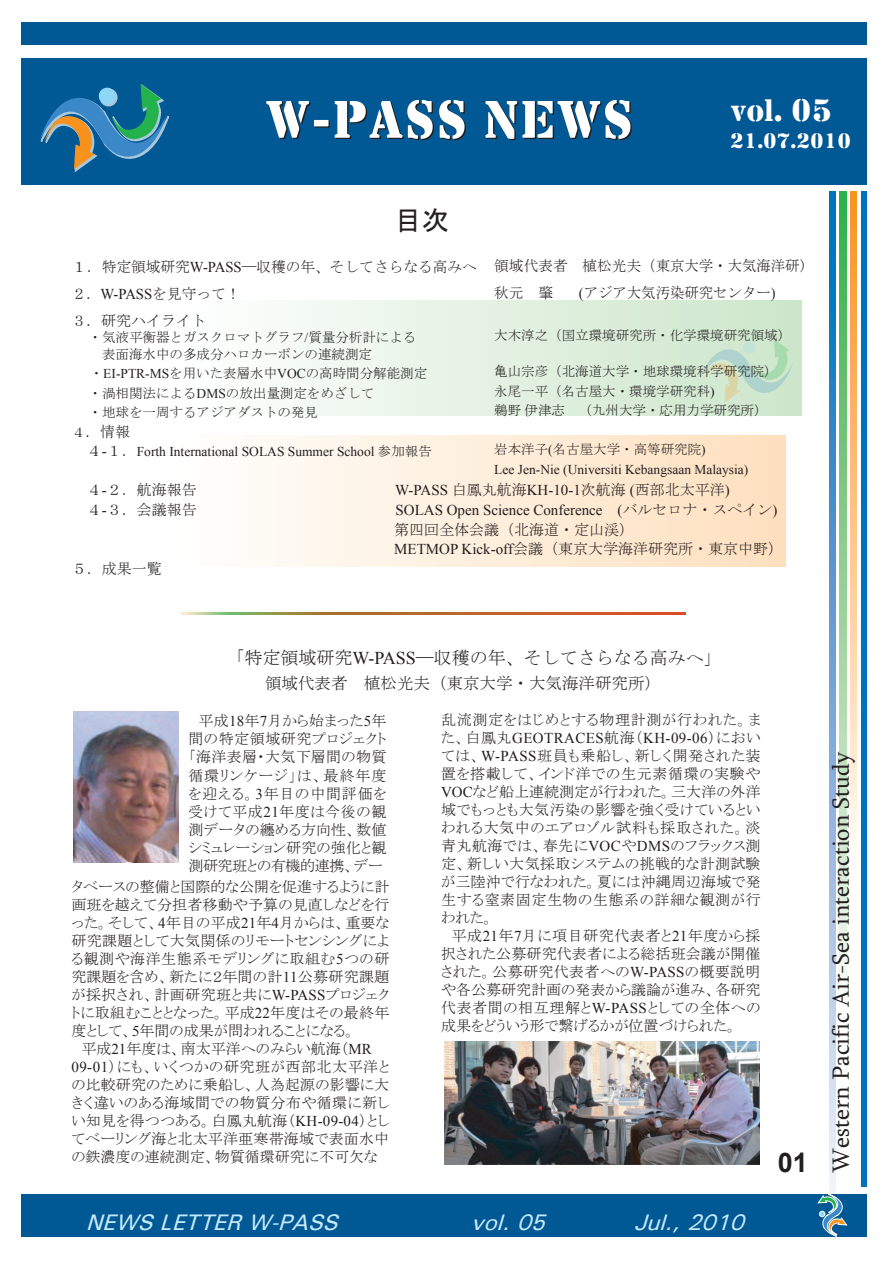
<style>
.page{position:relative;width:888px;height:1261px;background:#fff}
.page>*{position:absolute;margin:0;border:0;box-sizing:border-box;transform-origin:0 0}
.t1{font:54px "San Diego";color:#fff}
.t2{font:31.5px "San Diego";color:#fff}
.t3{font:27px "MSP Gothic";color:#231f20}
.t4{font:700 27px "Arial";color:#231f20}
.t5{font:24px "Sylfaen";color:#231f20}
.t6{font:italic 22.5px "Utah";color:#c6eafa}
.t7{font:21px "San Diego";color:#fff}
.t8{font:18px "MS Mincho";color:#231f20}
.t9{font:16.5px "MS Mincho";color:#231f20}
.t10{font:15px/18px "MSP Mincho";letter-spacing:.015em;color:#231f20}
.t11{font:15px/27px "MS Mincho";color:#231f20}
.t12{font:15px "Times New Roman";color:#231f20}
.t13{font:15px "MS Mincho";color:#231f20;scale:.96 1}
.t14{font:13.5px/19.5px "MS Mincho";color:#231f20}
.t15{font:13.5px/19.5px "Times New Roman";color:#231f20}
.s1{font-family:"Times New Roman"}
.s2{font-size:13.5px}
.s3{font-family:"MS Mincho";font-size:15px}
.s4{font-size:15px}
.s5{font-family:"MS Mincho"}
</style>
<div class="page">
<div style="left:174px;top:436px;width:611px;height:131px;background:linear-gradient(to right,#fefffe,#fedfbe)"></div>
<div style="left:862px;top:191px;width:5px;height:995px;background:#0072bc"></div>
<svg style="left:829px;top:192px;width:7px;height:1001px;background:#73a9d7"></svg>
<svg style="left:840px;top:192px;width:6px;height:798px;background:#95d19a"></svg>
<svg style="left:850px;top:192px;width:7px;height:651px;background:#fbc486"></svg>
<div style="left:191px;top:300px;width:611px;height:115px;background:linear-gradient(to right,#fdfffe,#cce5c9)"></div>
<div style="left:21px;top:1194px;width:846px;height:42px;background:#005894"></div>
<svg style="left:816px;top:1193px;width:33px;height:44px"></svg>
<div style="left:21px;top:59px;width:846px;height:126px;background:#005894"></div>
<svg style="left:40px;top:84px;width:129px;height:89px"></svg>
<div style="left:99px;top:88px;width:16px;height:16px;background:#8dd7f7;border-radius:50%"></div>
<div style="left:21px;top:22px;width:846px;height:23px;background:#005894"></div>
<svg style="left:699px;top:339px;width:95px;height:63px;background:#c8e1c8"></svg>
<div style="left:743px;top:342px;width:12px;height:12px;background:#c1e4d7;border-radius:50%"></div>
<img style="left:73px;top:711px;width:106px;height:151px">
<img style="left:444px;top:1041px;width:315px;height:123px">
<p class="t1" style="left:265px;top:86px;width:370px">W-PASS NEWS</p>
<p class="t3" style="left:395px;top:206px;width:56px">目次</p>
<p class="t2" style="left:731px;top:91px;width:103px">vol. 05</p>
<p class="t7" style="left:730px;top:128px;width:122px">21.07.2010</p>
<p class="t11" style="left:494px;top:252px;width:314px">領域代表者　植松光夫（東京大学・大気海洋研)秋元　肇</p>
<p class="t11" style="left:72px;top:253px;width:407px">１．特定領域研究<span class="s1">W-PASS</span>―収穫の年、そしてさらなる高みへ<br>２．<span class="s1">W-PASS</span>を見守って！<br>３．研究ハイライト</p>
<p class="t14" style="left:102px;top:329px;width:316px;line-height:16.5px;text-indent:-13px">・気液平衡器とガスクロマトグラフ<span class="s1">/</span>質量分析計による表面海水中の多成分ハロカーボンの連続測定</p>
<p class="t14" style="left:89px;top:363px;width:340px">・<span class="s1">EI-PTR-MS</span>を用いた表層水中<span class="s1">VOC</span>の高時間分解能測定・渦相関法による<span class="s1">DMS</span>の放出量測定をめざして<br>・地球を一周するアジアダストの発見</p>
<p class="t11" style="left:72px;top:418px;width:60px"><span class="s2">４</span>．情報</p>
<p class="t15" style="left:72px;top:442px;width:362px"><span class="s3">　４</span><span class="s4">-</span><span class="s3">１．</span>Forth International SOLAS Summer School <span class="s5">参加報告</span></p>
<p class="t11" style="left:72px;top:476px;width:126px">　４<span class="s1">-</span>２．航海報告</p>
<p class="t12" style="left:395px;top:480px;width:336px">W-PASS <span class="s5">白鳳丸航海</span>KH-10-1<span class="s5">次航海</span> (<span class="s5">西部北太平洋</span>)</p>
<p class="t11" style="left:72px;top:496px;width:126px">　４<span class="s1">-</span>３．会議報告</p>
<p class="t11" style="left:394px;top:499px;width:390px;line-height:19.5px"><span class="s1">SOLAS Open Science Conference (</span>バルセロナ・スペイン<span class="s1">)</span>第四回全体会議（北海道・定山渓）<br><span class="s1">METMOP Kick-off</span>会議（東京大学海洋研究所・東京中野）</p>
<p class="t11" style="left:72px;top:554px;width:91px">５．成果一覧</p>
<p class="t13" style="left:579px;top:285px;width:207px"><span class="s1">(</span>アジア大気汚染研究センター<span class="s1">)</span></p>
<p class="t14" style="left:494px;top:325px;width:298px">大木淳之（国立環境研究所・化学環境研究領域）</p>
<p class="t14" style="left:494px;top:361px;width:285px">亀山宗彦（北海道大学・地球環境科学研究院）永尾一平（名古屋大・環境学研究科<span class="s1">)<br></span>鵜野伊津志　（九州大学・応用力学研究所）</p>
<p class="t15" style="left:494px;top:439px;width:256px"><span class="s5">岩本洋子</span>(<span class="s5">名古屋大学・高等研究院</span>)<br>Lee Jen-Nie (Universiti Kebangsaan Malaysia)</p>
<p class="t8" style="left:227px;top:648px;width:497px">「特定領域研究<span class="s1">W-PASS</span>―収穫の年、そしてさらなる高みへ」</p>
<p class="t9" style="left:249px;top:674px;width:414px">　領域代表者　植松光夫（東京大学・大気海洋研究所）</p>
<p class="t10" style="left:188px;top:711px;width:200px;text-align:justify">　平成<span class="s1">18</span>年<span class="s1">7</span>月から始まった<span class="s1">5</span>年間の特定領域研究プロジェクト「海洋表層・大気下層間の物質循環リンケージ」は、最終年度を迎える。<span class="s1">3</span>年目の中間評価を受けて平成<span class="s1">21</span>年度は今後の観測データの纏める方向性、数値シミュレーション研究の強化と観測研究班との有機的連携、デー</p>
<p class="t10" style="left:71px;top:876px;width:320px">タベースの整備と国際的な公開を促進するように計画班を越えて分担者移動や予算の見直しなどを行った。そして、<span class="s1">4</span>年目の平成<span class="s1">21</span>年<span class="s1">4</span>月からは、重要な研究課題として大気関係のリモートセンシングによる観測や海洋生態系モデリングに取組む<span class="s1">5</span>つの研究課題を含め、新たに２年間の計<span class="s1">11</span>公募研究課題が採択され、計画研究班と共に<span class="s1">W-PASS</span>プロジェクトに取組むこととなった。平成<span class="s1">22</span>年度はその最終年度として、<span class="s1">5</span>年間の成果が問われることになる。<br>　平成<span class="s1">21</span>年度は、南太平洋へのみらい航海（<span class="s1">MR<br>09-01</span>）にも、いくつかの研究班が西部北太平洋との比較研究のために乗船し、人為起源の影響に大きく違いのある海域間での物質分布や循環に新しい知見を得つつある。白鳳丸航海（<span class="s1">KH-09-04</span>）としてベーリング海と北太平洋亜寒帯海域で表面水中の鉄濃度の連続測定、物質循環研究に不可欠な</p>
<p class="t10" style="left:441px;top:710px;width:321px">乱流測定をはじめとする物理計測が行われた。また、白鳳丸<span class="s1">GEOTRACES</span>航海（<span class="s1">KH-09-06</span>）においては、<span class="s1">W-PASS</span>班員も乗船し、新しく開発された装置を搭載して、インド洋での生元素循環の実験や<br><span class="s1">VOC</span>など船上連続測定が行われた。三大洋の外洋域でもっとも大気汚染の影響を強く受けているといわれる大気中のエアロゾル試料も採取された。淡青丸航海では、春先に<span class="s1">VOC</span>や<span class="s1">DMS</span>のフラックス測定、新しい大気採取システムの挑戦的な計測試験が三陸沖で行なわれた。夏には沖縄周辺海域で発生する窒素固定生物の生態系の詳細な観測が行われた。<br>　平成<span class="s1">21</span>年<span class="s1">7</span>月に項目研究代表者と<span class="s1">21</span>年度から採択された公募研究代表者による総括班会議が開催された。公募研究代表者への<span class="s1">W-PASS</span>の概要説明や各公募研究計画の発表から議論が進み、各研究代表者間の相互理解と<span class="s1">W-PASS</span>としての全体への成果をどういう形で繋げるかが位置づけられた。</p>
<p class="t6" style="left:88px;top:1207px;width:253px">NEWS LETTER W-PASS</p>
<p class="t6" style="left:473px;top:1207px;width:76px">vol. 05</p>
<p class="t6" style="left:635px;top:1207px;width:112px">Jul., 2010</p>
<p class="t4" style="left:778px;top:1144px;width:32px">01</p>
<p class="t5" style="left:825px;top:1172px;width:423px;rotate:-90deg">Western Pacific Air-Sea interaction Study</p>
</div>
